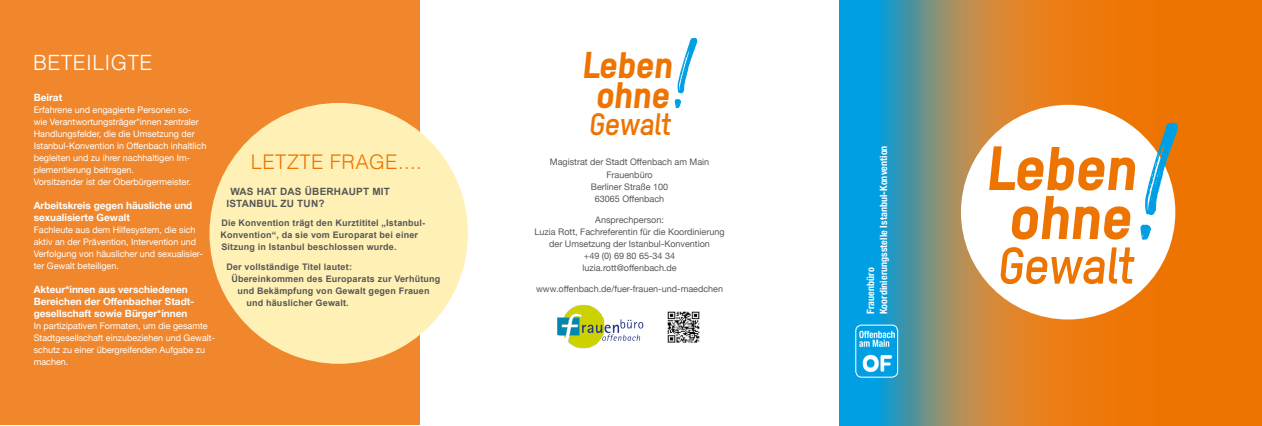
<style>
.page{position:relative;width:1262px;height:426px;background:#fff}
.page>*{position:absolute;margin:0;border:0;box-sizing:border-box;transform-origin:0 0}
.t1{font:800 61.2px "TSTAR";color:#ee7402}
.t2{font:700 50.7px "TSTAR";color:#ee7402}
.t3{font:800 36.7px "TSTAR";color:#ee7402}
.t4{font:700 30.4px "TSTAR";color:#ee7402}
.t5{font:300 21px "Helvetica";letter-spacing:.02em;color:#fff}
.t6{font:300 20.2px "Helvetica";letter-spacing:.02em;color:#ee7402}
.t7{font:700 10px/12px "Helvetica Neue";color:#fff}
.t8{font:700 condensed 10px/13px "Helvetica Neue";letter-spacing:.01em;color:#fff}
.t9{font:700 10px/12px "Arial";letter-spacing:.02em;color:#575756}
.t10{font:9px/12px "Helvetica Neue";color:#fff}
.t11{font:9px/12px "Helvetica Neue";color:#575756;text-align:center}
.t12{font:700 9px/12px "Arial";letter-spacing:.02em;color:#575756}
</style>
<div class="page">
<div style="left:0;top:1px;width:420px;height:424px;background:#f1872d"></div>
<div style="left:839px;top:0;width:75px;height:425px;background:#009fe3"></div>
<svg style="left:879px;top:0;width:382px;height:425px;background:#c28136"></svg>
<div style="left:209px;top:103px;width:259px;height:260px;background:#fff1b6;border-radius:50%"></div>
<img style="left:557px;top:304px;width:47px;height:44px">
<svg style="left:582px;top:319px;width:61px;height:21px"></svg>
<div style="left:961px;top:105px;width:214px;height:214px;background:#fff;border-radius:50%"></div>
<img style="left:856px;top:325px;width:41px;height:51px">
<div style="left:855px;top:324px;width:43px;height:53px;border:1px solid #fff;border-radius:6px"></div>
<img style="left:667px;top:311px;width:33px;height:32px">
<svg style="left:1137px;top:122px;width:43px;height:118px"></svg>
<h3 class="t3" style="left:581px;top:42px;width:97px">Leben</h3>
<h3 class="t4" style="left:588px;top:105px;width:88px">Gewalt</h3>
<h3 class="t5" style="left:33px;top:45px;width:121px">BETEILIGTE</h3>
<p class="t7" style="left:34px;top:91px;width:30px">Beirat</p>
<p class="t10" style="left:34px;top:104px;width:174px">Erfahrene und engagierte Personen so&shy;wie Verantwortungsträger*innen zentraler Handlungsfelder, die die Umsetzung der Istanbul-Konvention in Offenbach inhaltlich begleiten und zu ihrer nachhaltigen Im&shy;plementierung beitragen.<br>Vorsitzender ist der Oberbürgermeister.</p>
<p class="t7" style="left:34px;top:199px;width:160px">Arbeitskreis gegen häusliche und sexualisierte Gewalt</p>
<p class="t10" style="left:34px;top:224px;width:171px">Fachleute aus dem Hilfesystem, die sich aktiv an der Prävention, Intervention und Verfolgung von häuslicher und sexualisier&shy;ter Gewalt beteiligen.</p>
<p class="t7" style="left:34px;top:283px;width:162px">Akteur*innen aus verschiedenen<br>Bereichen der Offenbacher Stadt&shy;gesellschaft sowie Bürger*innen</p>
<p class="t10" style="left:34px;top:320px;width:183px">In partizipativen Formaten, um die gesamte Stadtgesellschaft einzubeziehen und Gewalt&shy;schutz zu einer übergreifenden Aufgabe zu machen.</p>
<h3 class="t3" style="left:595px;top:72px;width:80px">ohne</h3>
<h3 class="t6" style="left:251px;top:145px;width:172px">LETZTE FRAGE....</h3>
<p class="t11" style="left:550px;top:157px;width:161px">Magistrat der Stadt Offenbach am Main<br>Frauenbüro<br>Berliner Straße 100<br>63065 Offenbach</p>
<p class="t11" style="left:534px;top:213px;width:192px">Ansprechperson:<br>Luzia Rott, Fachreferentin für die Koordinierung der Umsetzung der Istanbul-Konvention<br>+49 (0) 69 80 65-34 34<br>luzia.rott@offenbach.de</p>
<p class="t11" style="left:536px;top:282px;width:188px">www.offenbach.de/fuer-frauen-und-maedchen</p>
<p class="t9" style="left:226px;top:185px;width:165px;text-indent:4px">WAS HAT DAS ÜBERHAUPT MIT<br>ISTANBUL ZU TUN?</p>
<p class="t12" style="left:220px;top:217px;width:206px">Die Konvention trägt den Kurztititel „Istanbul-<br>Konvention“, da sie vom Europarat bei einer<br>Sitzung in Istanbul beschlossen wurde.</p>
<p class="t12" style="left:226px;top:261px;width:127px">Der vollständige Titel lautet:</p>
<p class="t12" style="left:231px;top:273px;width:210px">Übereinkommen des Europarats zur Verhütung</p>
<p class="t12" style="left:237px;top:285px;width:194px">und Bekämpfung von Gewalt gegen Frauen</p>
<p class="t12" style="left:246px;top:297px;width:104px">und häuslicher Gewalt.</p>
<p class="t8" style="left:863px;top:313px;width:170px;rotate:-90deg">Frauenbüro<br>Koordinierungsstelle Istanbul-Konvention</p>
<h1 class="t1" style="left:985px;top:130px;width:160px">Leben</h1>
<h1 class="t1" style="left:1007px;top:179px;width:133px">ohne</h1>
<h2 class="t2" style="left:996px;top:234px;width:145px">Gewalt</h2>
</div>
